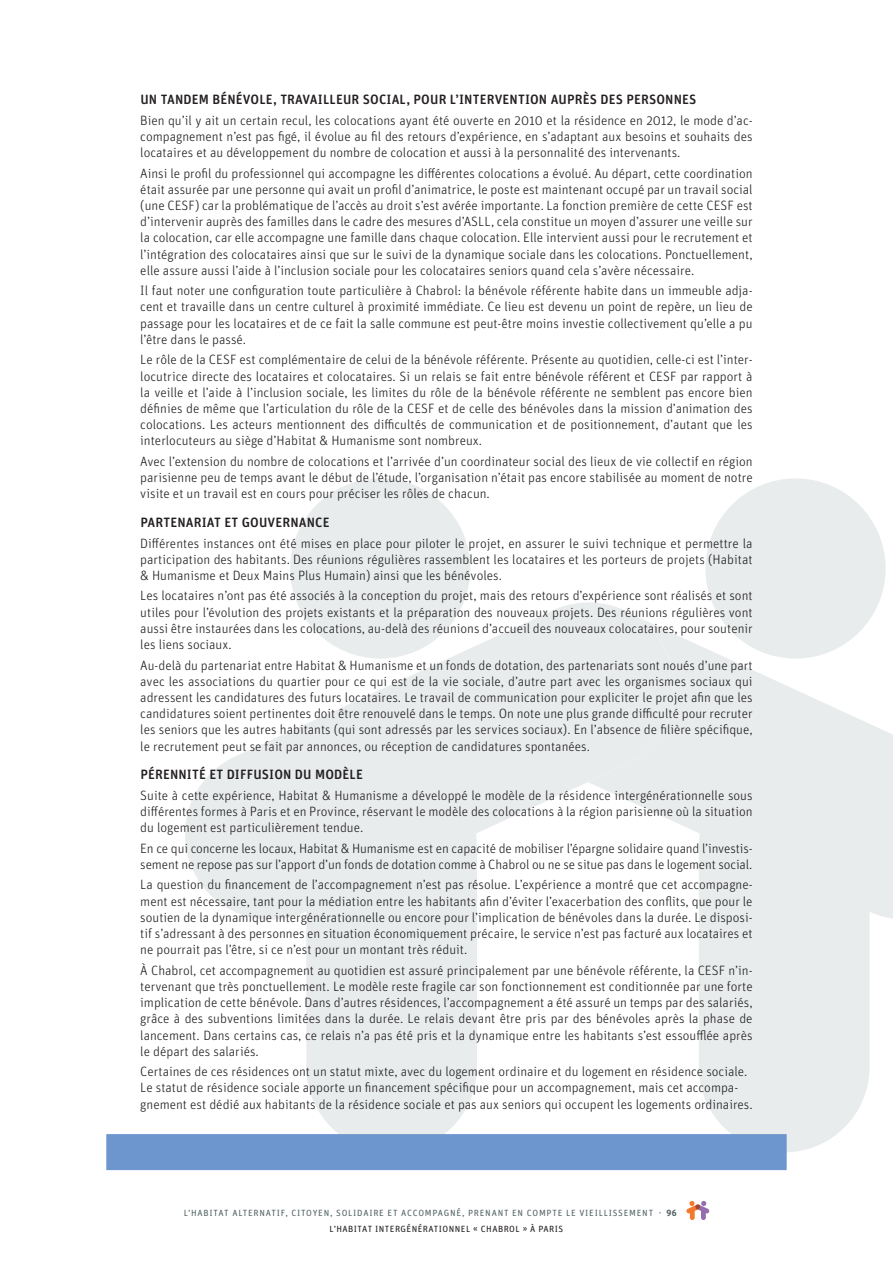
<style>
.page{position:relative;width:893px;height:1263px;background:#fff}
.page>*{position:absolute;margin:0;border:0;box-sizing:border-box;transform-origin:0 0}
.t1{font:300 13.5px/16.2px "Unit Rounded OT";color:#231f20;text-align:justify}
.t2{font:500 13.5px "Unit Rounded OT";letter-spacing:.01em;color:#231f20}
.t3{font:9px/16.2px "Unit Rounded OT";letter-spacing:.085em;color:#546465}
.s1{font-weight:700}
.s2{color:#231f20}
</style>
<div class="page">
<div style="left:690px;top:1209px;width:5px;height:11px;background:#f4792c;border-radius:2px"></div>
<svg style="left:686px;top:1201px;width:24px;height:13px"></svg>
<div style="left:701px;top:1209px;width:5px;height:11px;background:#956cae;border-radius:2px"></div>
<svg style="left:185px;top:478px;width:403px;height:656px;fill:#e8eced"></svg>
<svg style="left:588px;top:478px;width:305px;height:674px;fill:#e8eced"></svg>
<div style="left:106px;top:1134px;width:681px;height:36px;background:#6e96ce"></div>
<p class="t2" style="left:140px;top:91px;width:558px">UN TANDEM BÉNÉVOLE, TRAVAILLEUR SOCIAL, POUR L’INTERVENTION AUPRÈS DES PERSONNES</p>
<p class="t1" style="left:140px;top:112px;width:614px">Bien qu’il y ait un certain recul, les colocations ayant été ouverte en 2010 et la résidence en 2012, le mode d’ac&shy;compagnement n’est pas figé, il évolue au fil des retours d’expérience, en s’adaptant aux besoins et souhaits des locataires et au développement du nombre de colocation et aussi à la personnalité des intervenants.</p>
<p class="t1" style="left:140px;top:165px;width:614px">Ainsi le profil du professionnel qui accompagne les différentes colocations a évolué. Au départ, cette coordination était assurée par une personne qui avait un profil d’animatrice, le poste est maintenant occupé par un travail social (une CESF) car la problématique de l’accès au droit s’est avérée importante. La fonction première de cette CESF est d’intervenir auprès des familles dans le cadre des mesures d’ASLL, cela constitue un moyen d’assurer une veille sur la colocation, car elle accompagne une famille dans chaque colocation. Elle intervient aussi pour le recrutement et l’intégration des colocataires ainsi que sur le suivi de la dynamique sociale dans les colocations. Ponctuellement, elle assure aussi l’aide à l’inclusion sociale pour les colocataires seniors quand cela s’avère nécessaire.</p>
<p class="t1" style="left:140px;top:283px;width:614px">Il faut noter une configuration toute particulière à Chabrol: la bénévole référente habite dans un immeuble adja&shy;cent et travaille dans un centre culturel à proximité immédiate. Ce lieu est devenu un point de repère, un lieu de passage pour les locataires et de ce fait la salle commune est peut-être moins investie collectivement qu’elle a pu l’être dans le passé.</p>
<p class="t1" style="left:140px;top:352px;width:614px">Le rôle de la CESF est complémentaire de celui de la bénévole référente. Présente au quotidien, celle-ci est l’inter&shy;locutrice directe des locataires et colocataires. Si un relais se fait entre bénévole référent et CESF par rapport à la veille et l’aide à l’inclusion sociale, les limites du rôle de la bénévole référente ne semblent pas encore bien définies de même que l’articulation du rôle de la CESF et de celle des bénévoles dans la mission d’animation des colocations. Les acteurs mentionnent des difficultés de communication et de positionnement, d’autant que les interlocuteurs au siège d’Habitat &amp; Humanisme sont nombreux.</p>
<p class="t1" style="left:140px;top:453px;width:614px">Avec l’extension du nombre de colocations et l’arrivée d’un coordinateur social des lieux de vie collectif en région parisienne peu de temps avant le début de l’étude, l’organisation n’était pas encore stabilisée au moment de notre visite et un travail est en cours pour préciser les rôles de chacun.</p>
<p class="t2" style="left:140px;top:514px;width:191px">PARTENARIAT ET GOUVERNANCE</p>
<p class="t1" style="left:140px;top:535px;width:614px">Différentes instances ont été mises en place pour piloter le projet, en assurer le suivi technique et permettre la participation des habitants. Des réunions régulières rassemblent les locataires et les porteurs de projets (Habitat &amp; Humanisme et Deux Mains Plus Humain) ainsi que les bénévoles.</p>
<p class="t1" style="left:140px;top:588px;width:614px">Les locataires n’ont pas été associés à la conception du projet, mais des retours d’expérience sont réalisés et sont utiles pour l’évolution des projets existants et la préparation des nouveaux projets. Des réunions régulières vont aussi être instaurées dans les colocations, au-delà des réunions d’accueil des nouveaux colocataires, pour soutenir les liens sociaux.</p>
<p class="t1" style="left:140px;top:657px;width:614px">Au-delà du partenariat entre Habitat &amp; Humanisme et un fonds de dotation, des partenariats sont noués d’une part avec les associations du quartier pour ce qui est de la vie sociale, d’autre part avec les organismes sociaux qui adressent les candidatures des futurs locataires. Le travail de communication pour expliciter le projet afin que les candidatures soient pertinentes doit être renouvelé dans le temps. On note une plus grande difficulté pour recruter les seniors que les autres habitants (qui sont adressés par les services sociaux). En l’absence de filière spécifique, le recrutement peut se fait par annonces, ou réception de candidatures spontanées.</p>
<p class="t2" style="left:140px;top:767px;width:224px">PÉRENNITÉ ET DIFFUSION DU MODÈLE</p>
<p class="t1" style="left:140px;top:787px;width:614px">Suite à cette expérience, Habitat &amp; Humanisme a développé le modèle de la résidence intergénérationnelle sous différentes formes à Paris et en Province, réservant le modèle des colocations à la région parisienne où la situation du logement est particulièrement tendue.</p>
<p class="t1" style="left:140px;top:840px;width:614px">En ce qui concerne les locaux, Habitat &amp; Humanisme est en capacité de mobiliser l’épargne solidaire quand l’investis&shy;sement ne repose pas sur l’apport d’un fonds de dotation comme à Chabrol ou ne se situe pas dans le logement social.</p>
<p class="t1" style="left:140px;top:877px;width:614px">La question du financement de l’accompagnement n’est pas résolue. L’expérience a montré que cet accompagne&shy;ment est nécessaire, tant pour la médiation entre les habitants afin d’éviter l’exacerbation des conflits, que pour le soutien de la dynamique intergénérationnelle ou encore pour l’implication de bénévoles dans la durée. Le disposi&shy;tif s’adressant à des personnes en situation économiquement précaire, le service n’est pas facturé aux locataires et ne pourrait pas l’être, si ce n’est pour un montant très réduit.</p>
<p class="t1" style="left:140px;top:962px;width:614px">À Chabrol, cet accompagnement au quotidien est assuré principalement par une bénévole référente, la CESF n’in&shy;tervenant que très ponctuellement. Le modèle reste fragile car son fonctionnement est conditionnée par une forte implication de cette bénévole. Dans d’autres résidences, l’accompagnement a été assuré un temps par des salariés, grâce à des subventions limitées dans la durée. Le relais devant être pris par des bénévoles après la phase de lancement. Dans certains cas, ce relais n’a pas été pris et la dynamique entre les habitants s’est essoufflée après le départ des salariés.</p>
<p class="t1" style="left:140px;top:1063px;width:614px;text-align:left">Certaines de ces résidences ont un statut mixte, avec du logement ordinaire et du logement en résidence sociale.<br>Le statut de résidence sociale apporte un financement spécifique pour un accompagnement, mais cet accompa&shy;gnement est dédié aux habitants de la résidence sociale et pas aux seniors qui occupent les logements ordinaires.</p>
<p class="t3" style="left:330px;top:1204px;width:349px;text-indent:-146px">L’HABITAT ALTERNATIF, CITOYEN, SOLIDAIRE ET ACCOMPAGNÉ, PRENANT EN COMPTE LE VIEILLISSEMENT - <span class="s1">96<br></span><span class="s2">L’HABITAT INTERGÉNÉRATIONNEL « CHABROL » À PARIS</span></p>
</div>
